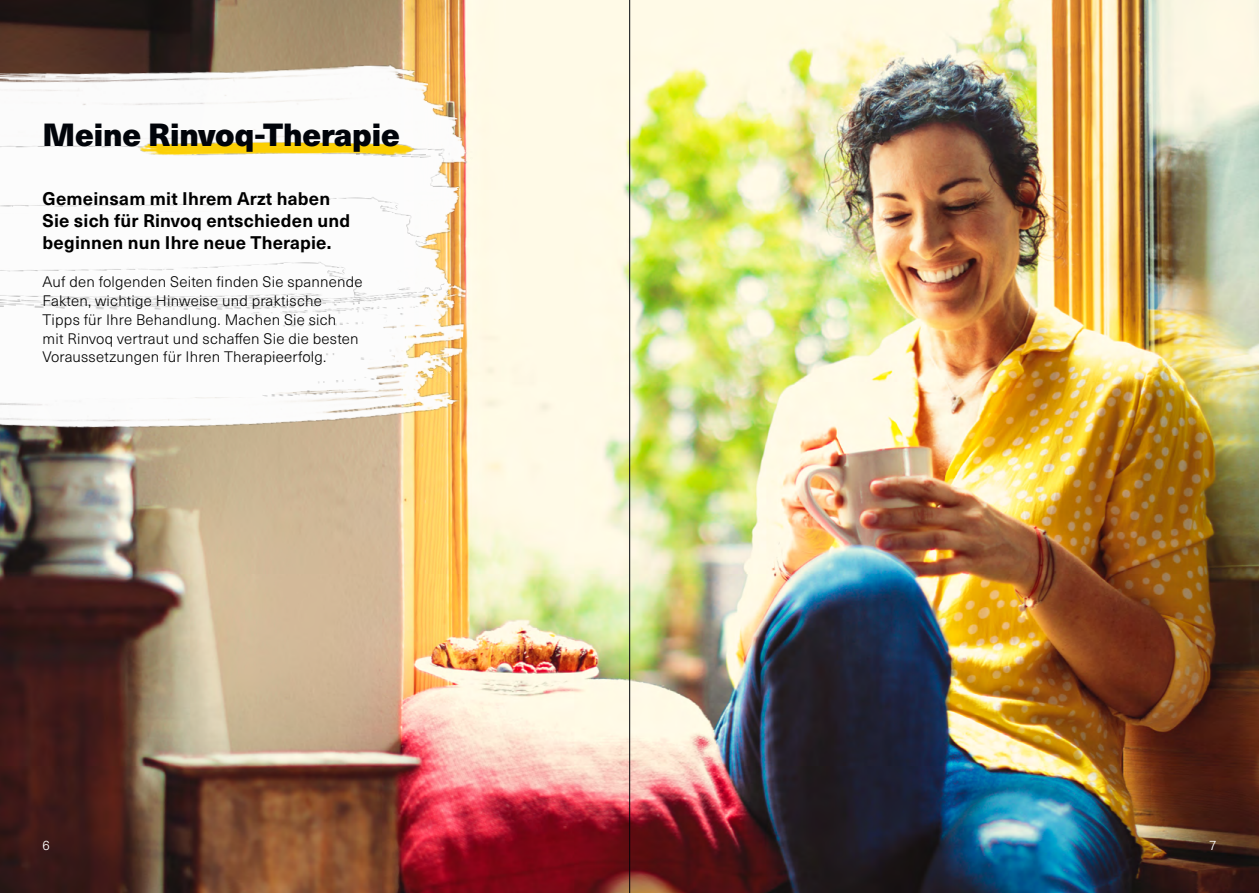
<style>
.page{position:relative;width:1259px;height:893px;background:#fff}
.page>*{position:absolute;margin:0;border:0;box-sizing:border-box;transform-origin:0 0}
.t1{font:900 31.5px "Neue Haas Unica W1 G";letter-spacing:-.005em;color:#01040a}
.t2{font:700 18px/21.8px "Neue Haas Unica Pro";letter-spacing:.01em;color:#000}
.t3{font:300 15px/18.8px "Neue Haas Unica Pro";letter-spacing:.015em;color:#000}
.t4{font:300 13.5px "Neue Haas Unica Pro";color:#fff}
</style>
<div class="page">
<img style="left:0;top:0;width:1259px;height:893px">
<img style="left:0;top:29px;width:479px;height:213px">
<img style="left:0;top:106px;width:471px;height:213px">
<img style="left:0;top:162px;width:461px;height:94px">
<img style="left:0;top:228px;width:408px;height:28px">
<img style="left:0;top:256px;width:466px;height:226px">
<img style="left:132px;top:139px;width:289px;height:22px">
<hr style="left:629px;top:0;width:1px;height:893px;background:#01040a">
<p class="t1" style="left:43px;top:110px;width:359px">Meine Rinvoq-Therapie</p>
<p class="t2" style="left:43px;top:188px;width:309px">Gemeinsam mit Ihrem Arzt haben<br>Sie sich für Rinvoq entschieden und beginnen nun Ihre neue Therapie.</p>
<p class="t3" style="left:43px;top:273px;width:322px">Auf den folgenden Seiten finden Sie spannende Fakten, wichtige Hinweise und praktische Tipps für Ihre Behandlung. Machen Sie sich<br>mit Rinvoq vertraut und schaffen Sie die besten Voraussetzungen für Ihren Therapieerfolg.</p>
<p class="t4" style="left:43px;top:838px;width:9px">6</p>
<p class="t4" style="left:1209px;top:838px;width:9px">7</p>
</div>
